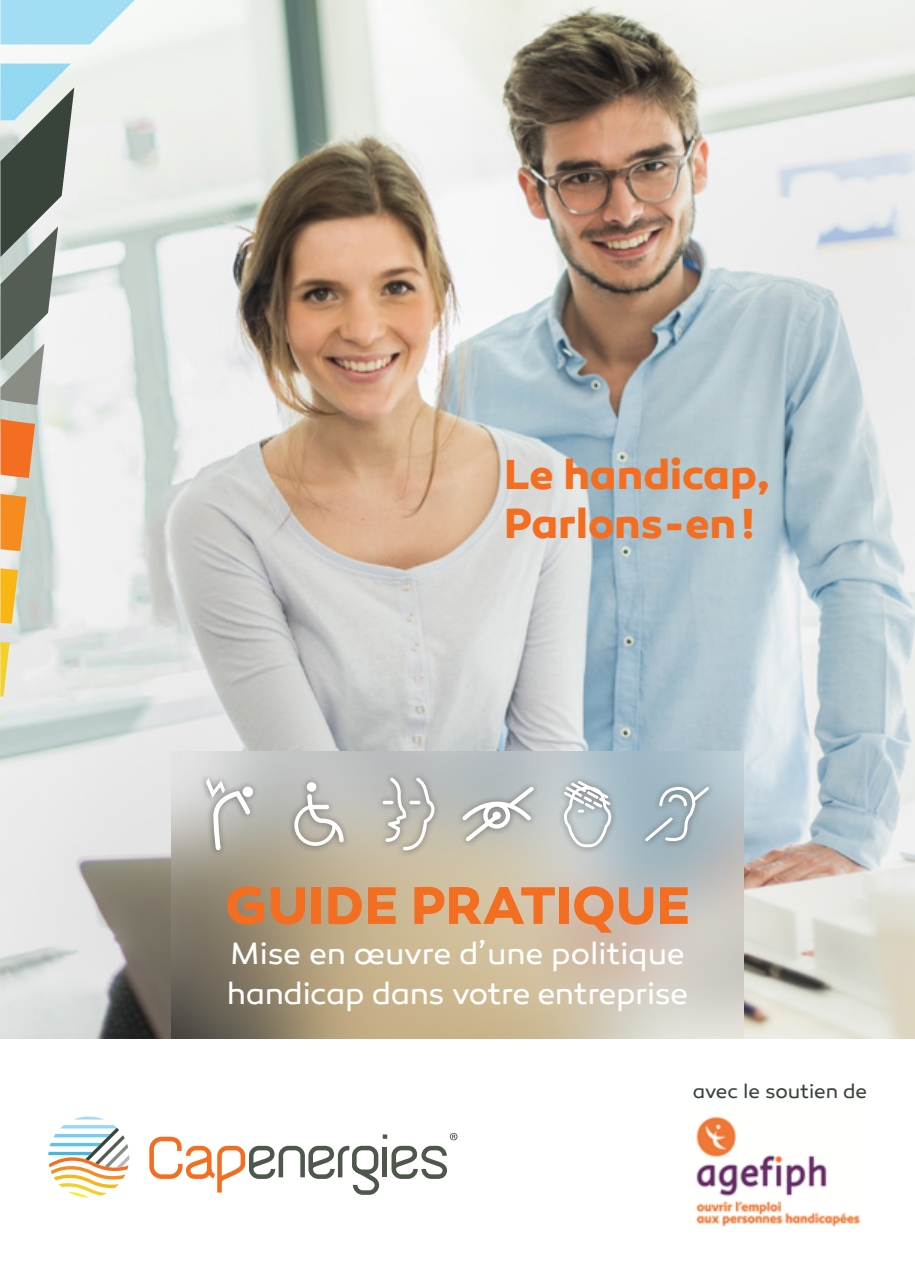
<style>
.page{position:relative;width:915px;height:1276px;background:#fff}
.page>*{position:absolute;margin:0;border:0;box-sizing:border-box;transform-origin:0 0}
.t1{font:700 53.7px "Canaro";letter-spacing:.005em;color:#f36e21}
.t2{font:700 42.9px/49.1px "Canaro";letter-spacing:-.005em;color:#f36e21}
.t3{font:31.5px/39.9px "Canaro";letter-spacing:-.015em;color:#fff}
.t4{font:20.25px "Canaro";letter-spacing:-.005em;color:#38443a}
</style>
<div class="page">
<img style="left:0;top:0;width:914px;height:1039px">
<img style="left:171px;top:751px;width:572px;height:288px">
<div style="left:199px;top:771px;width:516px;height:86px;background:#231f20;opacity:.5"></div>
<div style="left:242px;top:786px;width:11px;height:11px;background:#fff;border-radius:50%"></div>
<svg style="left:206px;top:778px;width:44px;height:72px"></svg>
<svg style="left:382px;top:777px;width:53px;height:73px;background:#c2c0b9"></svg>
<svg style="left:563px;top:780px;width:48px;height:67px"></svg>
<div style="left:306px;top:782px;width:10px;height:10px;background:#fff;border-radius:50%"></div>
<svg style="left:294px;top:794px;width:49px;height:52px"></svg>
<svg style="left:644px;top:786px;width:65px;height:55px;background:#aabbc4"></svg>
<svg style="left:462px;top:786px;width:72px;height:55px"></svg>
<img style="left:696px;top:1116px;width:165px;height:111px">
<svg style="left:149px;top:1133px;width:308px;height:61px"></svg>
<svg style="left:75px;top:1116px;width:27px;height:3px"></svg>
<svg style="left:48px;top:1125px;width:81px;height:72px"></svg>
<svg style="left:1px;top:0;width:134px;height:44px"></svg>
<svg style="left:1px;top:64px;width:73px;height:341px"></svg>
<svg style="left:1px;top:419px;width:34px;height:59px;background:#ed7d3b"></svg>
<svg style="left:1px;top:494px;width:26px;height:57px"></svg>
<svg style="left:1px;top:568px;width:17px;height:55px"></svg>
<svg style="left:1px;top:642px;width:9px;height:54px"></svg>
<h2 class="t2" style="left:504px;top:450px;width:267px">Le handicap,<br>Parlons-en !</h2>
<h1 class="t1" style="left:225px;top:872px;width:466px">GUIDE PRATIQUE</h1>
<p class="t3" style="left:227px;top:933px;width:462px">Mise en œuvre d’une politique handicap dans votre entreprise</p>
<p class="t4" style="left:692px;top:1079px;width:176px">avec le soutien de</p>
</div>
